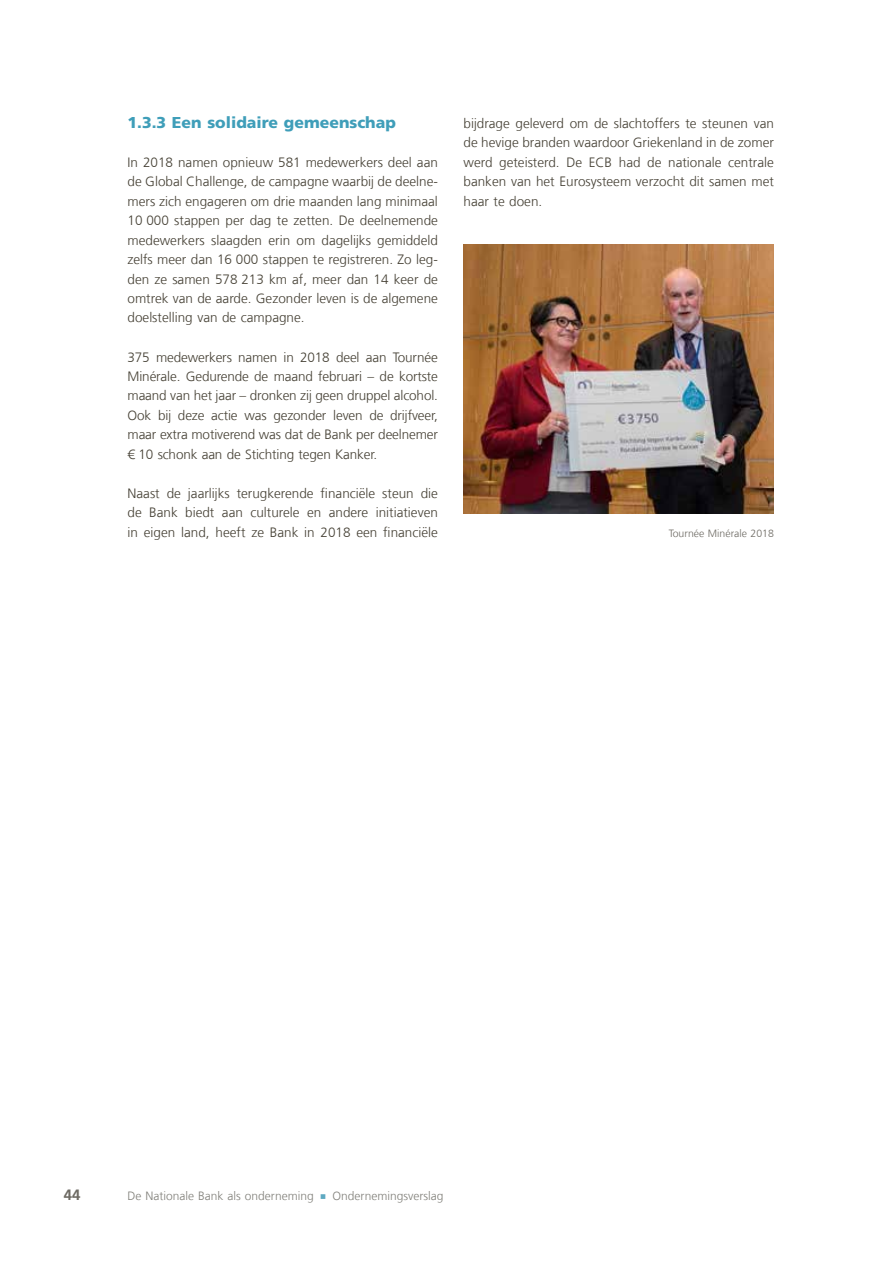
<style>
.page{position:relative;width:893px;height:1263px;background:#fff}
.page>*{position:absolute;margin:0;border:0;box-sizing:border-box;transform-origin:0 0}
.t1{font:900 15.75px "Frutiger LT Com";color:#3f9eb9}
.t2{font:700 15px "Frutiger LT Com";color:#6d6a63}
.t3{font:300 13.5px/19.5px "Frutiger LT Com";color:#454034;text-align:justify}
.t4{font:300 12px "Frutiger LT Com";color:#81807a}
.t5{font:300 10.5px "Frutiger LT Com";color:#6d6a63}
.s1{color:#5ea9c1}
</style>
<div class="page">
<img style="left:463px;top:244px;width:311px;height:269px">
<p class="t1" style="left:128px;top:112px;width:270px">1.3.3 Een solidaire gemeenschap</p>
<p class="t3" style="left:128px;top:152px;width:312px">In 2018 namen opnieuw 581 medewerkers deel aan de Global Challenge, de campagne waarbij de deelne&shy;mers zich engageren om drie maanden lang minimaal 10 000 stappen per dag te zetten. De deelnemende medewerkers slaagden erin om dagelijks gemiddeld zelfs meer dan 16 000 stappen te registreren. Zo leg&shy;den ze samen 578 213 km af, meer dan 14 keer de omtrek van de aarde. Gezonder leven is de algemene doelstelling van de campagne.</p>
<p class="t3" style="left:128px;top:347px;width:312px">375 medewerkers namen in 2018 deel aan Tournée Minérale. Gedurende de maand februari – de kortste maand van het jaar – dronken zij geen druppel alcohol.<br>Ook bij deze actie was gezonder leven de drijfveer, maar extra motiverend was dat de Bank per deelnemer € 10 schonk aan de Stichting tegen Kanker.</p>
<p class="t3" style="left:128px;top:483px;width:312px">Naast de jaarlijks terugkerende financiële steun die de Bank biedt aan culturele en andere initiatieven in eigen land, heeft ze Bank in 2018 een financiële</p>
<p class="t3" style="left:463px;top:113px;width:312px">bijdrage geleverd om de slachtoffers te steunen van de hevige branden waardoor Griekenland in de zomer werd geteisterd. De ECB had de nationale centrale banken van het Eurosysteem verzocht dit samen met haar te doen.</p>
<p class="t5" style="left:669px;top:527px;width:107px">Tournée Minérale 2018</p>
<p class="t2" style="left:64px;top:1186px;width:18px">44</p>
<p class="t4" style="left:128px;top:1188px;width:317px">De Nationale Bank als onderneming <span class="s1">○</span> Ondernemingsverslag</p>
</div>
